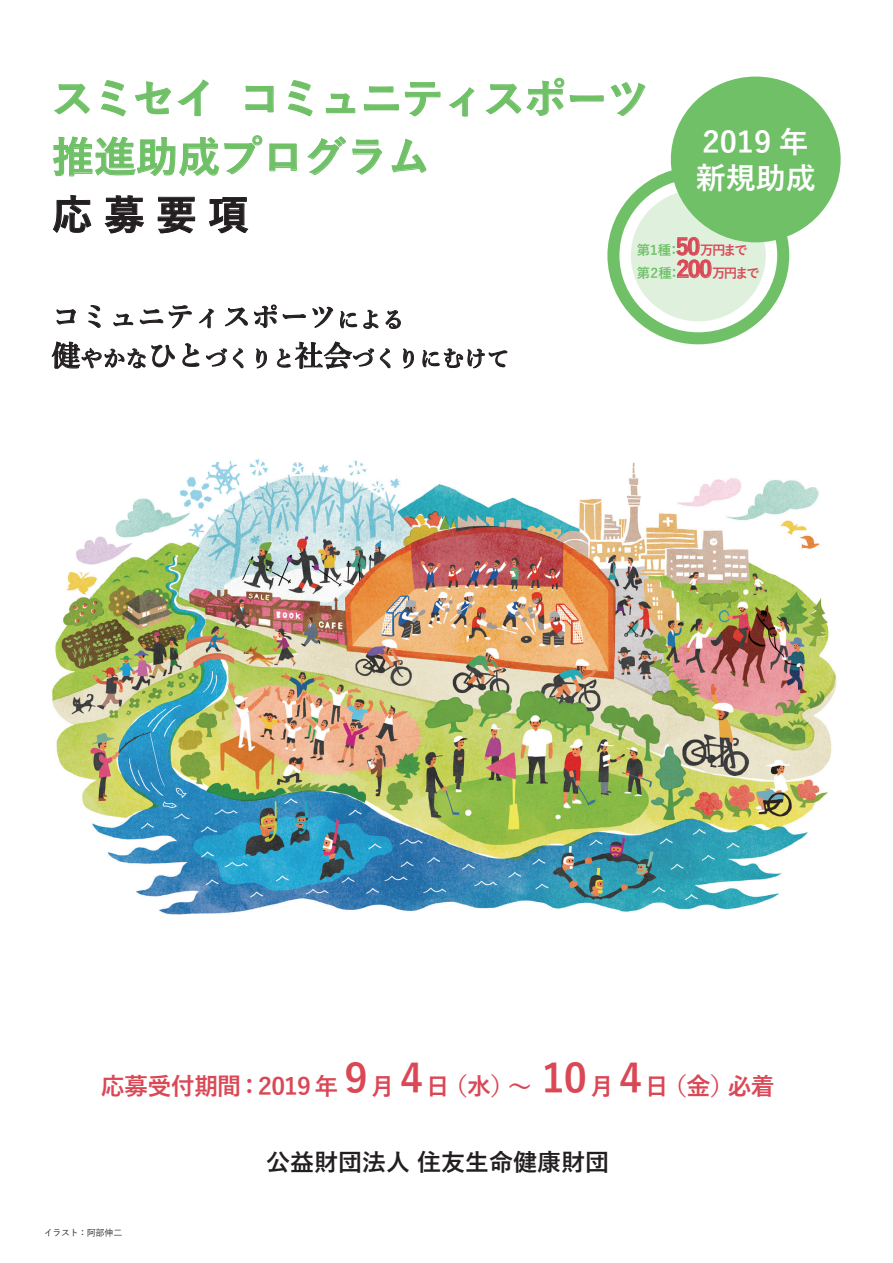
<style>
.page{position:relative;width:893px;height:1263px;background:#fff}
.page>*{position:absolute;margin:0;border:0;box-sizing:border-box;transform-origin:0 0}
.t1{font:700 42px/58.5px "Yu Gothic";letter-spacing:-.015em;color:#6fc067}
.t2{font:700 40.5px "Yu Gothic";color:#231f20}
.t3{font:700 30px/36px "Yu Gothic";color:#fff}
.t4{font:600 28.5px "Yu Mincho";color:#231f20}
.t5{font:700 24px "Yu Gothic";letter-spacing:-.025em;color:#da4856}
.t6{font:700 24px "Yu Gothic";color:#231f20}
.t7{font:600 22.5px "Yu Mincho";color:#231f20}
.t8{font:700 13.5px/22.5px "Yu Gothic";letter-spacing:-.17em;color:#6fc067}
.t9{font:500 9px "Yu Gothic";letter-spacing:-.02em;color:#231f20}
.s1{font-size:22.5px}
.s2{font-size:28.5px}
.s3{font-size:22.5px;color:#da4856}
.s4{color:#da4856}
.s5{font-size:40.5px}
</style>
<div class="page">
<img style="left:52px;top:459px;width:785px;height:456px">
<svg style="left:54px;top:84px;width:36px;height:30px"></svg>
<svg style="left:101px;top:80px;width:25px;height:36px"></svg>
<svg style="left:135px;top:81px;width:36px;height:33px"></svg>
<svg style="left:178px;top:80px;width:31px;height:36px"></svg>
<svg style="left:245px;top:86px;width:29px;height:26px"></svg>
<svg style="left:288px;top:80px;width:24px;height:36px"></svg>
<svg style="left:326px;top:93px;width:29px;height:20px"></svg>
<svg style="left:364px;top:86px;width:35px;height:24px"></svg>
<svg style="left:405px;top:82px;width:35px;height:34px"></svg>
<svg style="left:449px;top:87px;width:25px;height:30px"></svg>
<svg style="left:486px;top:78px;width:78px;height:38px"></svg>
<svg style="left:570px;top:95px;width:34px;height:7px"></svg>
<svg style="left:611px;top:82px;width:34px;height:34px"></svg>
<svg style="left:53px;top:136px;width:209px;height:40px"></svg>
<svg style="left:269px;top:144px;width:28px;height:27px"></svg>
<svg style="left:307px;top:137px;width:39px;height:38px"></svg>
<svg style="left:352px;top:140px;width:30px;height:35px"></svg>
<svg style="left:392px;top:139px;width:34px;height:34px"></svg>
<svg style="left:53px;top:195px;width:38px;height:38px"></svg>
<svg style="left:105px;top:195px;width:39px;height:38px"></svg>
<svg style="left:158px;top:197px;width:37px;height:36px"></svg>
<svg style="left:209px;top:197px;width:39px;height:36px"></svg>
<div style="left:607px;top:166px;width:182px;height:178px;border:12px solid #6fc067;border-radius:50%"></div>
<div style="left:631px;top:189px;width:135px;height:132px;background:#dff1dd;border-radius:50%"></div>
<svg style="left:677px;top:237px;width:34px;height:41px"></svg>
<div style="left:671px;top:77px;width:170px;height:165px;background:#6fc067;border-radius:50%"></div>
<svg style="left:56px;top:309px;width:20px;height:16px"></svg>
<svg style="left:88px;top:305px;width:13px;height:23px"></svg>
<svg style="left:113px;top:313px;width:21px;height:14px"></svg>
<svg style="left:140px;top:305px;width:52px;height:24px"></svg>
<svg style="left:199px;top:308px;width:15px;height:21px"></svg>
<svg style="left:225px;top:307px;width:23px;height:20px"></svg>
<svg style="left:254px;top:304px;width:52px;height:24px"></svg>
<svg style="left:312px;top:306px;width:21px;height:22px"></svg>
<svg style="left:340px;top:311px;width:17px;height:18px"></svg>
<svg style="left:363px;top:309px;width:16px;height:20px"></svg>
<svg style="left:385px;top:310px;width:16px;height:19px"></svg>
<svg style="left:51px;top:341px;width:124px;height:28px"></svg>
<svg style="left:182px;top:343px;width:18px;height:24px"></svg>
<svg style="left:206px;top:348px;width:21px;height:19px"></svg>
<svg style="left:233px;top:348px;width:11px;height:20px"></svg>
<svg style="left:256px;top:348px;width:11px;height:21px"></svg>
<svg style="left:277px;top:341px;width:97px;height:28px"></svg>
<svg style="left:380px;top:348px;width:11px;height:20px"></svg>
<svg style="left:403px;top:348px;width:11px;height:21px"></svg>
<svg style="left:422px;top:348px;width:86px;height:21px"></svg>
<h1 class="t1" style="left:52px;top:70px;width:599px">スミセイ コミュニティスポーツ推進助成プログラム</h1>
<h2 class="t2" style="left:52px;top:192px;width:198px">応 募 要 項</h2>
<p class="t3" style="left:696px;top:125px;width:121px">2019 年新規助成</p>
<p class="t4" style="left:52px;top:301px;width:354px">コミュニティスポーツ<span class="s1">による</span></p>
<p class="t7" style="left:52px;top:346px;width:459px"><span class="s2">健</span>やかな<span class="s2">ひと</span>づくりと<span class="s2">社会</span>づくりにむけて</p>
<p class="t8" style="left:637px;top:240px;width:124px">第１種：<span class="s3">50</span><span class="s4">万円まで</span>第2種：<span class="s3">200</span><span class="s4">万円まで</span></p>
<p class="t5" style="left:101px;top:1073px;width:676px">応募受付期間：2019 年 <span class="s5">9</span>月 <span class="s5">4</span>日（水）～ <span class="s5">10</span>月 <span class="s5">4</span>日（金）必着</p>
<p class="t9" style="left:44px;top:1224px;width:80px">イラスト：阿部伸二</p>
<p class="t6" style="left:266px;top:1149px;width:344px">公益財団法人 住友生命健康財団</p>
</div>
